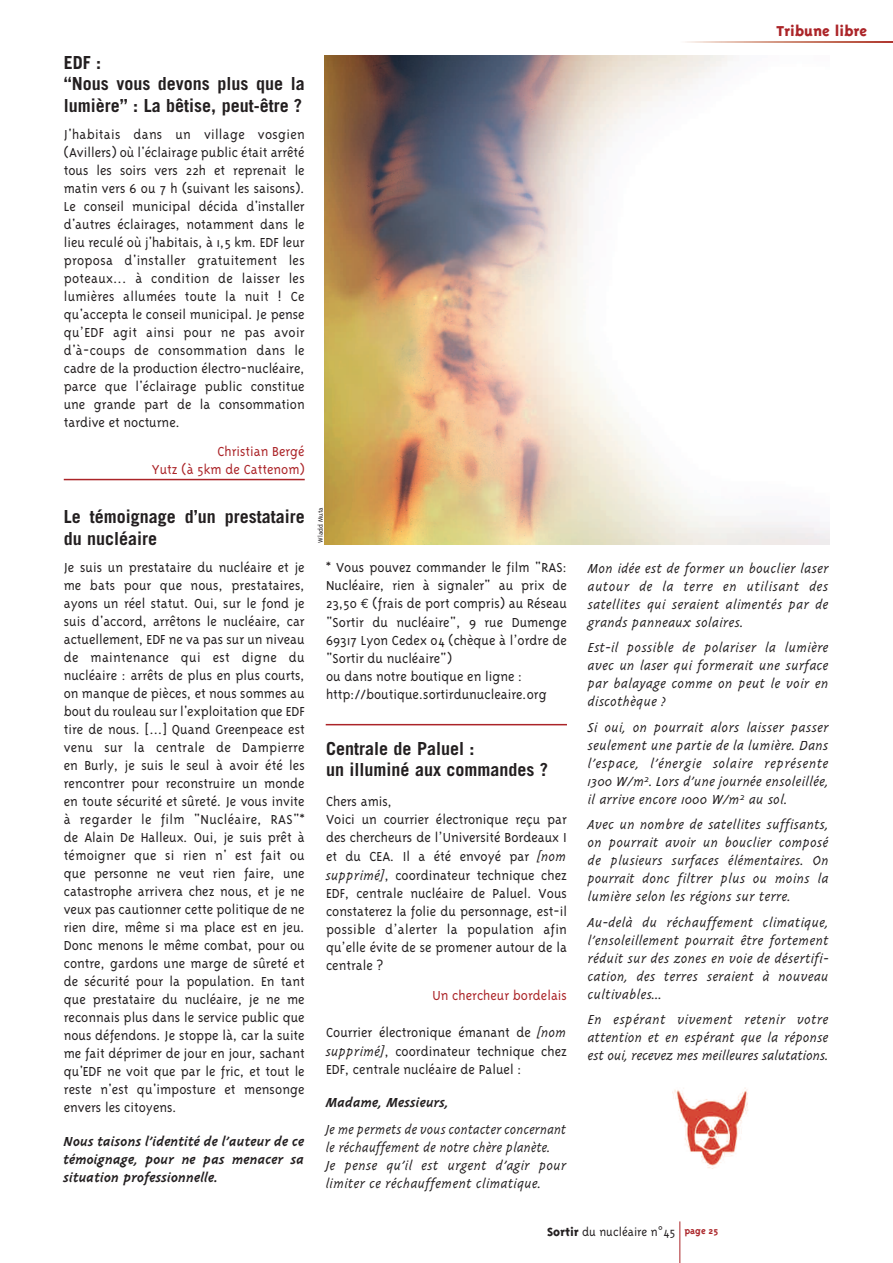
<style>
.page{position:relative;width:893px;height:1263px;background:#fff}
.page>*{position:absolute;margin:0;border:0;box-sizing:border-box;transform-origin:0 0}
.t1{font:700 18px/21.6px "Trade Gothic LT Std";color:#231f20}
.t2{font:800 16.5px "Triplex";color:#ab2428}
.t3{font:300 15px/18px "Triplex";color:#231f20;text-align:justify}
.t4{font:italic 300 15px/18px "Triplex";color:#231f20;text-align:justify}
.t5{font:italic 300 15px/18px "Triplex";color:#231f20;scale:.96 1}
.t6{font:italic 700 15px/18px "Triplex";color:#231f20;text-align:justify}
.t7{font:300 15px/18px "Triplex";color:#ab2428;text-align:right}
.t8{font:300 13.5px "Triplex";color:#231f20}
.t9{font:300 7.5px "Triplex";color:#231f20}
.s1{font-family:"Euro Mono";font-weight:400;font-size:13.5px}
.s2{font-style:italic}
.s3{font-weight:800}
.s4{font-family:"Arial Narrow";font-weight:400}
</style>
<div class="page">
<svg style="left:686px;top:41px;width:207px;height:2px"></svg>
<hr style="left:679px;top:1221px;width:1px;height:42px;background:#ab2428">
<hr style="left:64px;top:479px;width:241px;height:1px;background:#ab2428">
<img style="left:324px;top:56px;width:505px;height:488px">
<hr style="left:326px;top:724px;width:241px;height:1px;background:#ab2428">
<img style="left:672px;top:1087px;width:76px;height:82px">
<p class="t1" style="left:64px;top:53px;width:242px">EDF :<br>“Nous vous devons plus que la lumière” : La bêtise, peut-être ?</p>
<p class="t3" style="left:64px;top:125px;width:242px">J'habitais dans un village vosgien (Avillers) où l'éclairage public était arrêté tous les soirs vers 22h et reprenait le matin vers 6 ou 7 h (suivant les saisons).<br>Le conseil municipal décida d'installer d'autres éclairages, notamment dans le lieu reculé où j'habitais, à 1,5 km. EDF leur proposa d'installer gratuitement les poteaux... à condition de laisser les lumières allumées toute la nuit ! Ce qu'accepta le conseil municipal. Je pense qu’EDF agit ainsi pour ne pas avoir d'à-coups de consommation dans le cadre de la production électro-nucléaire, parce que l'éclairage public constitue une grande part de la consommation tardive et nocturne.</p>
<p class="t7" style="left:152px;top:441px;width:154px">Christian Bergé<br>Yutz (à 5km de Cattenom)</p>
<p class="t1" style="left:64px;top:508px;width:242px">Le témoignage d’un prestataire du nucléaire</p>
<p class="t3" style="left:64px;top:558px;width:242px">Je suis un prestataire du nucléaire et je me bats pour que nous, prestataires, ayons un réel statut. Oui, sur le fond je suis d'accord, arrêtons le nucléaire, car actuellement, EDF ne va pas sur un niveau de maintenance qui est digne du nucléaire : arrêts de plus en plus courts, on manque de pièces, et nous sommes au bout du rouleau sur l'exploitation que EDF tire de nous. […] Quand Greenpeace est venu sur la centrale de Dampierre en Burly, je suis le seul à avoir été les rencontrer pour reconstruire un monde en toute sécurité et sûreté. Je vous invite à regarder le film "Nucléaire, RAS"* de Alain De Halleux. Oui, je suis prêt à témoigner que si rien n' est fait ou que personne ne veut rien faire, une catastrophe arrivera chez nous, et je ne veux pas cautionner cette politique de ne rien dire, même si ma place est en jeu.<br>Donc menons le même combat, pour ou contre, gardons une marge de sûreté et de sécurité pour la population. En tant que prestataire du nucléaire, je ne me reconnais plus dans le service public que nous défendons. Je stoppe là, car la suite me fait déprimer de jour en jour, sachant qu'EDF ne voit que par le fric, et tout le reste n'est qu'imposture et mensonge envers les citoyens.</p>
<p class="t6" style="left:64px;top:1131px;width:242px">Nous taisons l’identité de l’auteur de ce témoignage, pour ne pas menacer sa situation professionnelle.</p>
<p class="t9" style="left:316px;top:543px;width:37px;rotate:-90deg">Wladd Muta</p>
<p class="t3" style="left:326px;top:558px;width:242px;text-align:left">* Vous pouvez commander le film "RAS:<br>Nucléaire, rien à signaler" au prix de 23,50 <span class="s1">€</span> (frais de port compris) au Réseau "Sortir du nucléaire", 9 rue Dumenge 69317 Lyon Cedex 04 (chèque à l’ordre de "Sortir du nucléaire")<br>ou dans notre boutique en ligne : http://boutique.sortirdunucleaire.org</p>
<p class="t1" style="left:326px;top:739px;width:223px">Centrale de Paluel :<br>un illuminé aux commandes ?</p>
<p class="t3" style="left:326px;top:792px;width:242px;text-align:left">Chers amis,<br>Voici un courrier électronique reçu par des chercheurs de l’Université Bordeaux I et du CEA. Il a été envoyé par <span class="s2">[nom supprimé]</span>, coordinateur technique chez EDF, centrale nucléaire de Paluel. Vous constaterez la folie du personnage, est-il possible d’alerter la population afin qu’elle évite de se promener autour de la centrale ?</p>
<p class="t7" style="left:433px;top:986px;width:136px">Un chercheur bordelais</p>
<p class="t3" style="left:326px;top:1022px;width:242px">Courrier électronique émanant de <span class="s2">[nom supprimé]</span>, coordinateur technique chez EDF, centrale nucléaire de Paluel :</p>
<p class="t6" style="left:326px;top:1093px;width:125px">Madame, Messieurs,</p>
<p class="t5" style="left:326px;top:1119px;width:252px">Je me permets de vous contacter concernant le réchauffement de notre chère planète.<br>Je pense qu’il est urgent d’agir pour limiter ce réchauffement climatique.</p>
<p class="t2" style="left:776px;top:21px;width:92px">Tribune libre</p>
<p class="t4" style="left:588px;top:559px;width:242px">Mon idée est de former un bouclier laser autour de la terre en utilisant des satellites qui seraient alimentés par de grands panneaux solaires.</p>
<p class="t4" style="left:588px;top:638px;width:242px">Est-il possible de polariser la lumière avec un laser qui formerait une surface par balayage comme on peut le voir en discothèque ?</p>
<p class="t4" style="left:588px;top:718px;width:242px">Si oui, on pourrait alors laisser passer seulement une partie de la lumière. Dans l’espace, l’énergie solaire représente 1300 W/m<sup>2</sup>. Lors d’une journée ensoleillée, il arrive encore 1000 W/m<sup>2</sup> au sol.</p>
<p class="t4" style="left:588px;top:815px;width:242px">Avec un nombre de satellites suffisants, on pourrait avoir un bouclier composé de plusieurs surfaces élémentaires. On pourrait donc filtrer plus ou moins la lumière selon les régions sur terre.</p>
<p class="t4" style="left:588px;top:913px;width:242px">Au-delà du réchauffement climatique, l’ensoleillement pourrait être fortement réduit sur des zones en voie de désertifi&shy;cation, des terres seraient à nouveau cultivables…</p>
<p class="t4" style="left:588px;top:1010px;width:242px">En espérant vivement retenir votre attention et en espérant que la réponse est oui, recevez mes meilleures salutations.</p>
<p class="t8" style="left:547px;top:1224px;width:173px"><span class="s3">Sortir</span> du nucléaire n<span class="s4">°</span>45 <sup>page</sup> <sup>25</sup></p>
</div>
